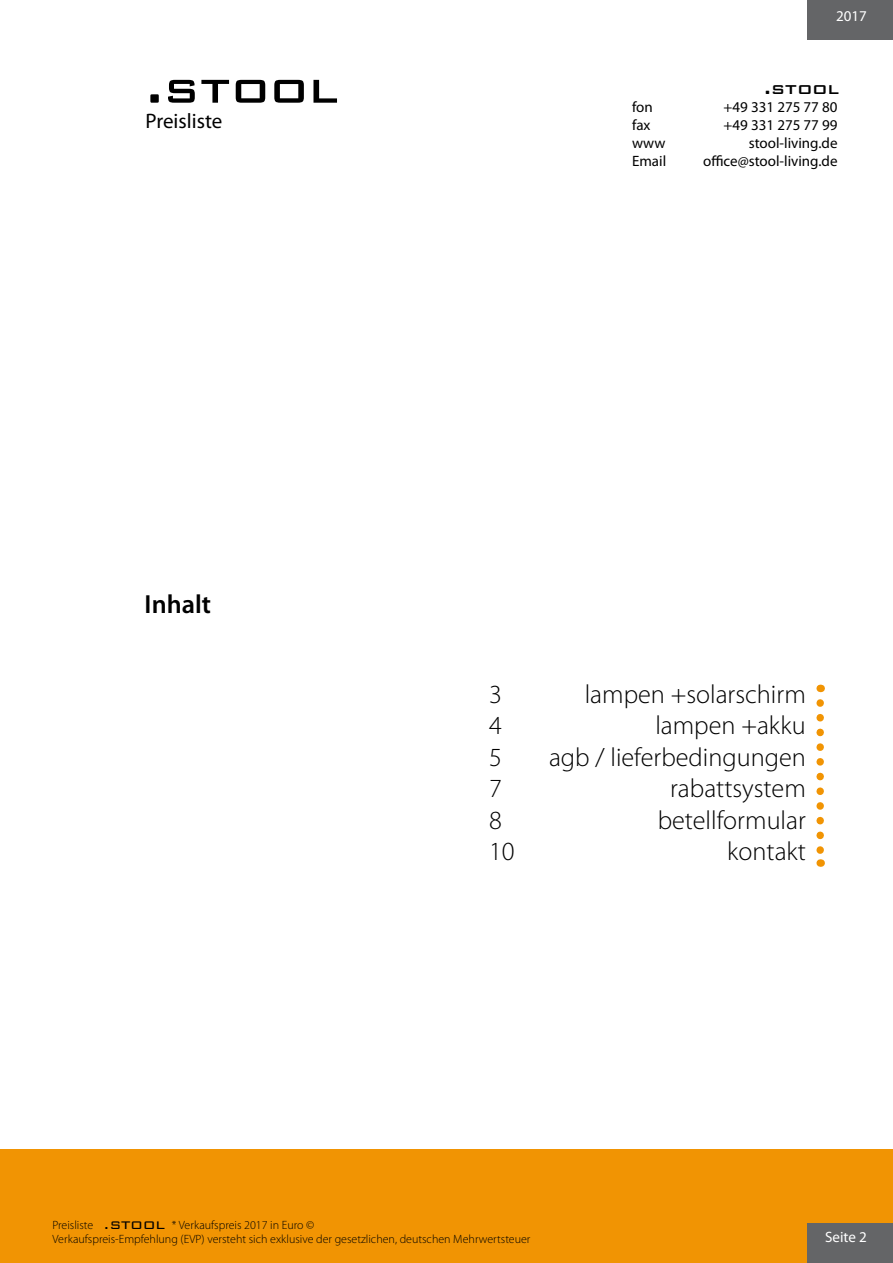
<style>
.page{position:relative;width:893px;height:1263px;background:#fff}
.page>*{position:absolute;margin:0;border:0;box-sizing:border-box;transform-origin:0 0}
.t1{font:500 54px "Bank Gothic BT";color:#000}
.t2{font:300 26.25px "Myriad Pro";color:#000}
.t3{font:600 26.25px "Myriad Pro";color:#000}
.t4{font:21px "Myriad Pro";color:#000}
.t5{font:500 21px "Bank Gothic BT";color:#000}
.t6{font:15px "Myriad Pro";color:#000}
.t7{font:15px "Myriad Pro";color:#fff}
.t8{font:300 12px/14.4px "Myriad Pro";color:#000}
.s1{font-family:"Bank Gothic BT";font-size:18px}
</style>
<div class="page">
<div style="left:0;top:1150px;width:893px;height:113px;background:#f19403"></div>
<div style="left:807px;top:1223px;width:86px;height:40px;background:#646567"></div>
<div style="left:807px;top:0;width:86px;height:39px;background:#646567"></div>
<svg style="left:816px;top:703px;width:8px;height:164px"></svg>
<h1 class="t1" style="left:146px;top:59px;width:194px">.stool</h1>
<h3 class="t4" style="left:146px;top:108px;width:78px">Preisliste</h3>
<p class="t7" style="left:836px;top:7px;width:32px">2017</p>
<h3 class="t5" style="left:764px;top:77px;width:76px">.stool</h3>
<p class="t6" style="left:632px;top:98px;width:22px">fon</p>
<p class="t6" style="left:723px;top:98px;width:116px">+49 331 275 77 80</p>
<p class="t6" style="left:632px;top:116px;width:20px">fax</p>
<p class="t6" style="left:723px;top:116px;width:115px">+49 331 275 77 99</p>
<p class="t6" style="left:632px;top:134px;width:35px">www</p>
<p class="t6" style="left:749px;top:134px;width:90px">stool-living.de</p>
<p class="t6" style="left:632px;top:152px;width:36px">Email</p>
<p class="t6" style="left:703px;top:152px;width:136px">office@stool-living.de</p>
<h2 class="t3" style="left:145px;top:588px;width:68px">Inhalt</h2>
<h2 class="t2" style="left:489px;top:680px;width:14px">3</h2>
<h2 class="t2" style="left:585px;top:680px;width:223px">lampen +solarschirm</h2>
<h2 class="t2" style="left:489px;top:711px;width:14px">4</h2>
<h2 class="t2" style="left:655px;top:711px;width:152px">lampen +akku</h2>
<h2 class="t2" style="left:489px;top:743px;width:14px">5</h2>
<h2 class="t2" style="left:549px;top:743px;width:258px">agb / lieferbedingungen</h2>
<h2 class="t2" style="left:489px;top:774px;width:14px">7</h2>
<h2 class="t2" style="left:670px;top:774px;width:137px">rabattsystem</h2>
<h2 class="t2" style="left:489px;top:806px;width:14px">8</h2>
<h2 class="t2" style="left:658px;top:806px;width:150px">betellformular</h2>
<h2 class="t2" style="left:489px;top:837px;width:27px">10</h2>
<h2 class="t2" style="left:727px;top:837px;width:80px">kontakt</h2>
<p class="t8" style="left:52px;top:1218px;width:480px">Preisliste <span class="s1">.stool</span> * Verkaufspreis 2017 in Euro ©<br>Verkaufspreis-Empfehlung (EVP) versteht sich exklusive der gesetzlichen, deutschen Mehrwertsteuer</p>
<p class="t7" style="left:825px;top:1228px;width:43px">Seite 2</p>
</div>
